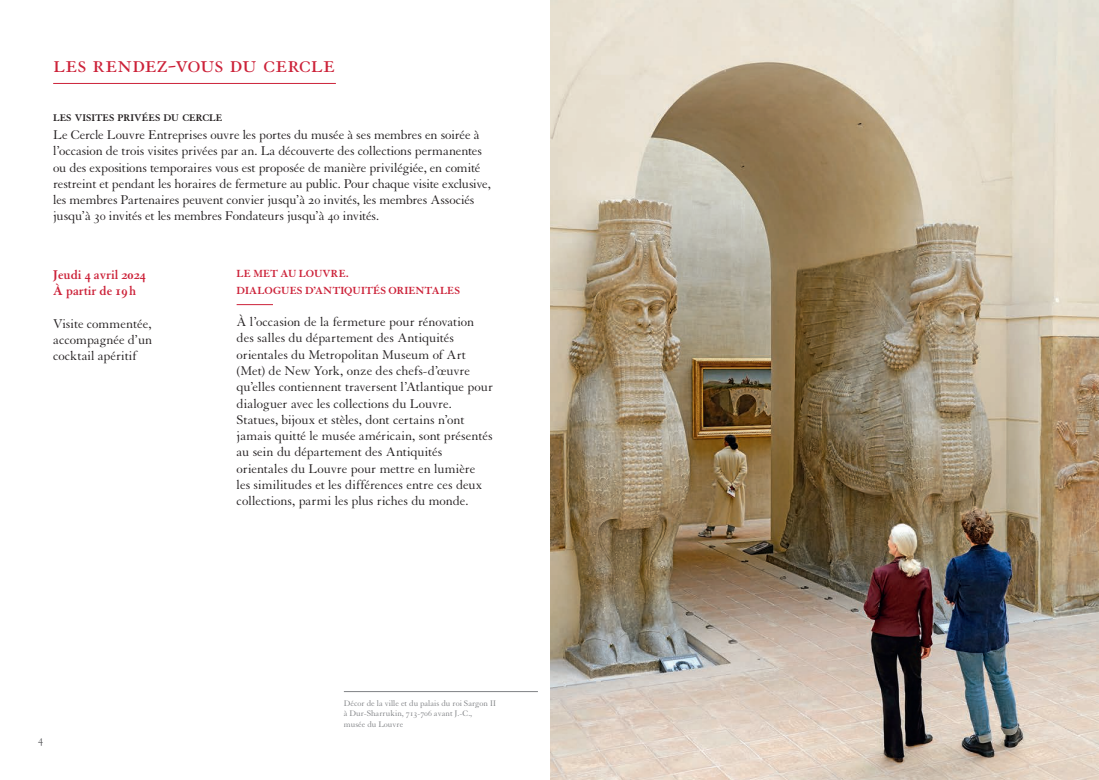
<style>
.page{position:relative;width:1099px;height:780px;background:#fff}
.page>*{position:absolute;margin:0;border:0;box-sizing:border-box;transform-origin:0 0}
.BULLET_niveau_1{font:27.5px "Granjon LT Std";letter-spacing:-.01em;color:#cc2239}
.t1{font:13.75px/16.2px "Granjon LT Std";letter-spacing:-.01em;color:#231f20}
.t2{font:700 13.75px "Granjon LT Std";color:#cc2239}
.t3{font:11.88px "Granjon LT Std";color:#57585a}
.sous-titre_filet{font:700 11.25px/16.2px "Granjon LT Std";letter-spacing:.01em;color:#cc2239}
.t4{font:700 10.5px "Granjon LT Std";letter-spacing:-.005em;color:#231f20}
.t5{font:8.75px/10.6px "Granjon LT Std";color:#808285}
</style>
<div class="page">
<hr style="left:53px;top:83px;width:283px;height:1px;background:#cc2239">
<hr style="left:237px;top:304px;width:36px;height:1px;background:#cc2239">
<hr style="left:344px;top:691px;width:194px;height:1px;background:#808285">
<img style="left:550px;top:0;width:548px;height:780px">
<p class="BULLET_niveau_1" style="left:53px;top:49px;width:283px">les rendez-vous du cercle</p>
<p class="t4" style="left:53px;top:112px;width:171px">LES VISITES PRIVÉES DU CERCLE</p>
<p class="t1" style="left:53px;top:127px;width:439px">Le Cercle Louvre Entreprises ouvre les portes du musée à ses membres en soirée à l’occasion de trois visites privées par an. La découverte des collections permanentes ou des expositions temporaires vous est proposée de manière privilégiée, en comité restreint et pendant les horaires de fermeture au public. Pour chaque visite exclusive, les membres Partenaires peuvent convier jusqu’à 20 invités, les membres Associés jusqu’à 30 invités et les membres Fondateurs jusqu’à 40 invités.</p>
<p class="t2" style="left:53px;top:267px;width:94px">Jeudi 4 avril 2024</p>
<p class="t2" style="left:53px;top:283px;width:85px">À partir de 19h</p>
<p class="t1" style="left:53px;top:316px;width:101px;text-align:justify">Visite commentée, accompagnée d’un cocktail apéritif</p>
<p class="sous-titre_filet" style="left:237px;top:266px;width:225px">LE MET AU LOUVRE.<br>DIALOGUES D’ANTIQUITÉS ORIENTALES</p>
<p class="t1" style="left:237px;top:314px;width:258px">À l’occasion de la fermeture pour rénovation des salles du département des Antiquités orientales du Metropolitan Museum of Art (Met) de New York, onze des chefs-d’œuvre qu’elles contiennent traversent l’Atlantique pour dialoguer avec les collections du Louvre.</p>
<p class="t1" style="left:237px;top:411px;width:257px">Statues, bijoux et stèles, dont certains n’ont jamais quitté le musée américain, sont présentés au sein du département des Antiquités orientales du Louvre pour mettre en lumière<br>les similitudes et les différences entre ces deux collections, parmi les plus riches du monde.</p>
<p class="t3" style="left:38px;top:733px;width:7px">4</p>
<p class="t5" style="left:344px;top:698px;width:154px">Décor de la ville et du palais du roi Sargon II</p>
<p class="t5" style="left:344px;top:708px;width:130px">à Dur-Sharrukin, 713-706 avant J.-C., musée du Louvre</p>
</div>
